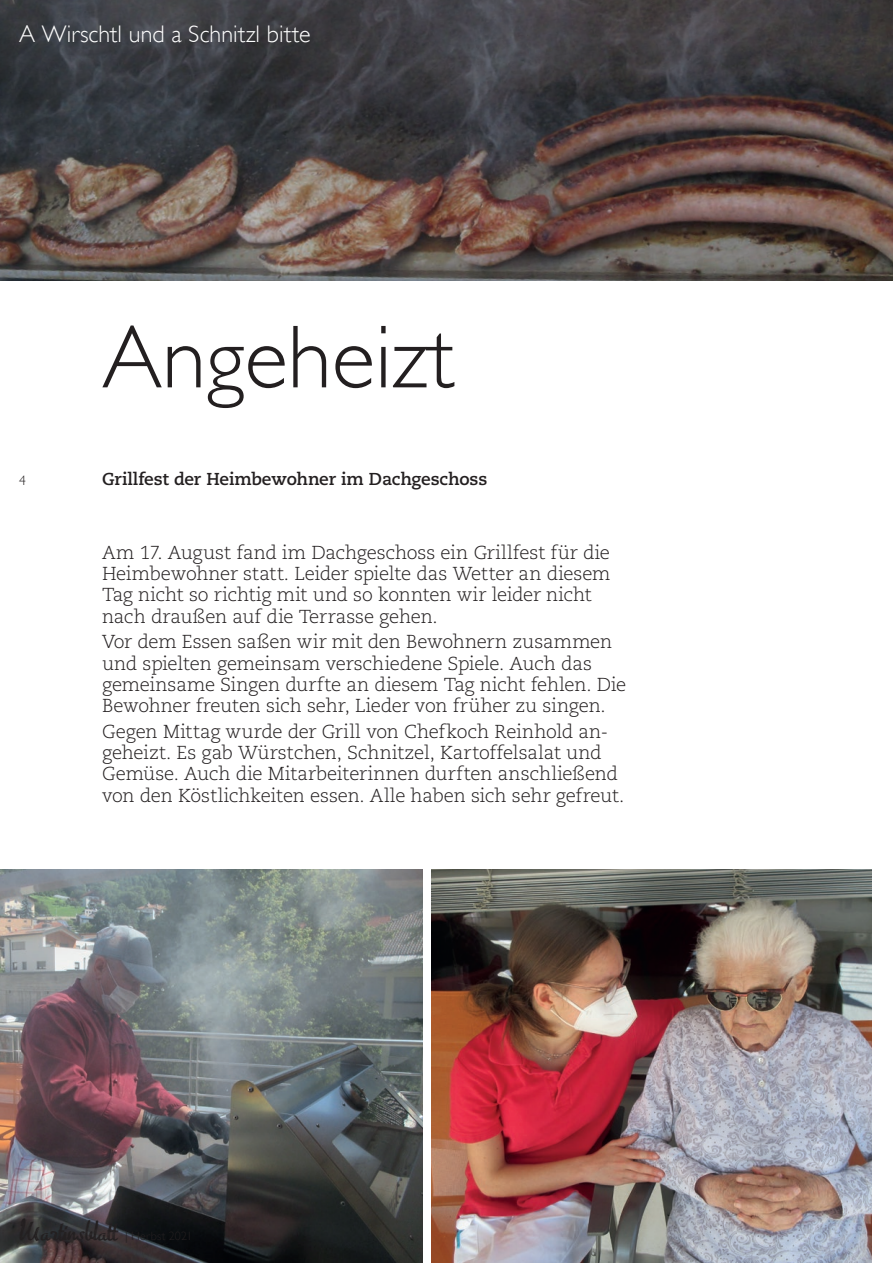
<style>
.page{position:relative;width:893px;height:1263px;background:#fff}
.page>*{position:absolute;margin:0;border:0;box-sizing:border-box;transform-origin:0 0}
.t1{font:300 90px "Gill Sans";color:#231f20}
.t2{font:300 24px "Gill Sans";letter-spacing:.005em;color:#fff}
.t3{font:300 18.75px/21.3px "Caecilia LT Std";letter-spacing:-.01em;color:#231f20}
.t4{font:700 17.25px "Caecilia LT Std";letter-spacing:-.01em;color:#231f20}
.t5{font:300 13.5px "Gill Sans";color:#231f20}
</style>
<div class="page">
<img style="left:0;top:870px;width:423px;height:393px">
<img style="left:0;top:0;width:893px;height:281px">
<img style="left:431px;top:870px;width:441px;height:393px">
<p class="t2" style="left:19px;top:20px;width:293px">A Wirschtl und a Schnitzl bitte</p>
<p class="t5" style="left:19px;top:473px;width:8px">4</p>
<h1 class="t1" style="left:102px;top:306px;width:354px">Angeheizt</h1>
<p class="t4" style="left:102px;top:469px;width:387px">Grillfest der Heimbewohner im Dachgeschoss</p>
<p class="t3" style="left:102px;top:542px;width:510px">Am 17. August fand im Dachgeschoss ein Grillfest für die Heimbewohner statt. Leider spielte das Wetter an diesem Tag nicht so richtig mit und so konnten wir leider nicht nach draußen auf die Terrasse gehen.</p>
<p class="t3" style="left:102px;top:631px;width:526px">Vor dem Essen saßen wir mit den Bewohnern zusammen und spielten gemeinsam verschiedene Spiele. Auch das gemeinsame Singen durfte an diesem Tag nicht fehlen. Die Bewohner freuten sich sehr, Lieder von früher zu singen.</p>
<p class="t3" style="left:102px;top:721px;width:524px">Gegen Mittag wurde der Grill von Chefkoch Reinhold an&shy;geheizt. Es gab Würstchen, Schnitzel, Kartoffelsalat und Gemüse. Auch die Mitarbeiterinnen durften anschließend von den Köstlichkeiten essen. Alle haben sich sehr gefreut.</p>
</div>
